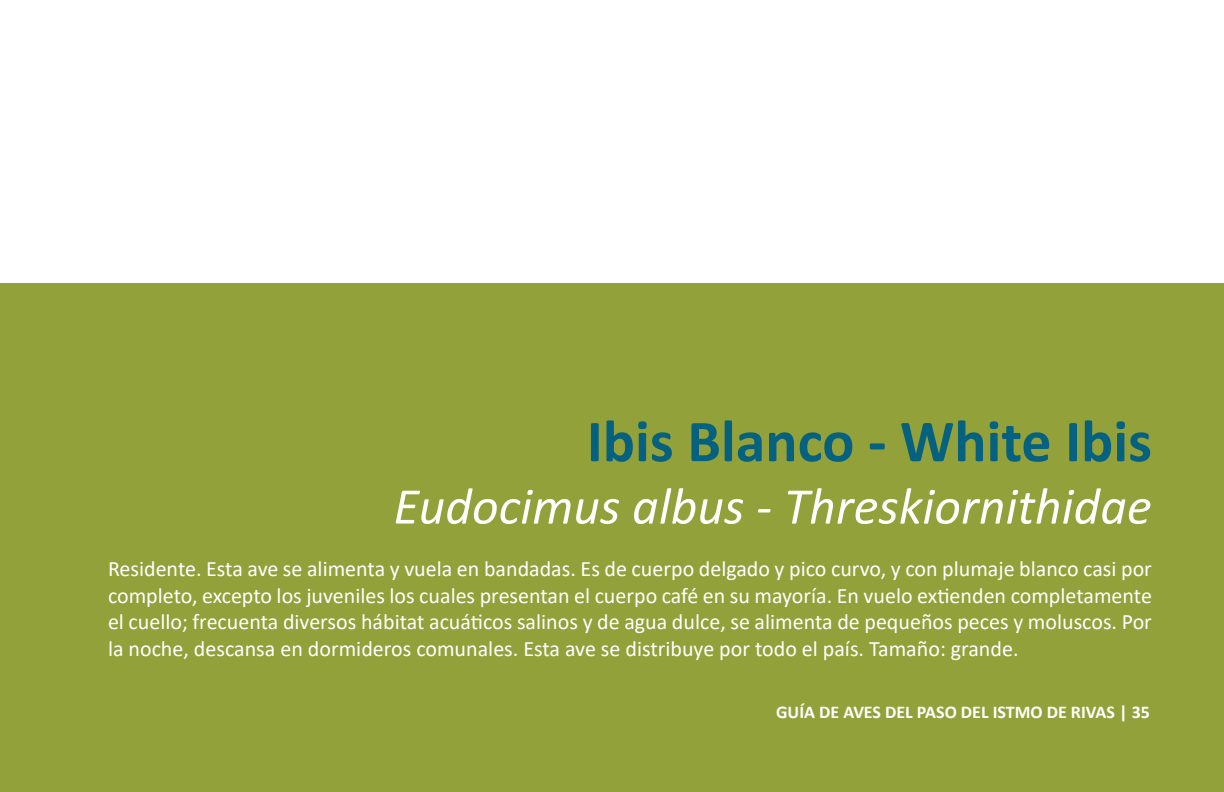
<style>
.page{position:relative;width:1224px;height:792px;background:#fff}
.page>*{position:absolute;margin:0;border:0;box-sizing:border-box;transform-origin:0 0}
.t1{font:700 60px "Calibri";color:#056180}
.t2{font:italic 52px "Calibri";color:#fff}
.t3{font:22px/26.4px "Calibri";color:#fff;text-align:justify}
.t4{font:700 18px "Calibri";color:#fff}
</style>
<div class="page">
<div style="left:0;top:284px;width:1224px;height:508px;background:#92a139"></div>
<h1 class="t1" style="left:587px;top:399px;width:567px">Ibis Blanco - White Ibis</h1>
<h2 class="t2" style="left:394px;top:470px;width:760px">Eudocimus albus - Threskiornithidae</h2>
<p class="t3" style="left:108px;top:555px;width:1046px">Residente. Esta ave se alimenta y vuela en bandadas. Es de cuerpo delgado y pico curvo, y con plumaje blanco casi por completo, excepto los juveniles los cuales presentan el cuerpo café en su mayoría. En vuelo extienden completamente el cuello; frecuenta diversos hábitat acuáticos salinos y de agua dulce, se alimenta de pequeños peces y moluscos. Por la noche, descansa en dormideros comunales. Esta ave se distribuye por todo el país. Tamaño: grande.</p>
<p class="t4" style="left:776px;top:699px;width:375px">GUÍA DE AVES DEL PASO DEL ISTMO DE RIVAS | 35</p>
</div>
